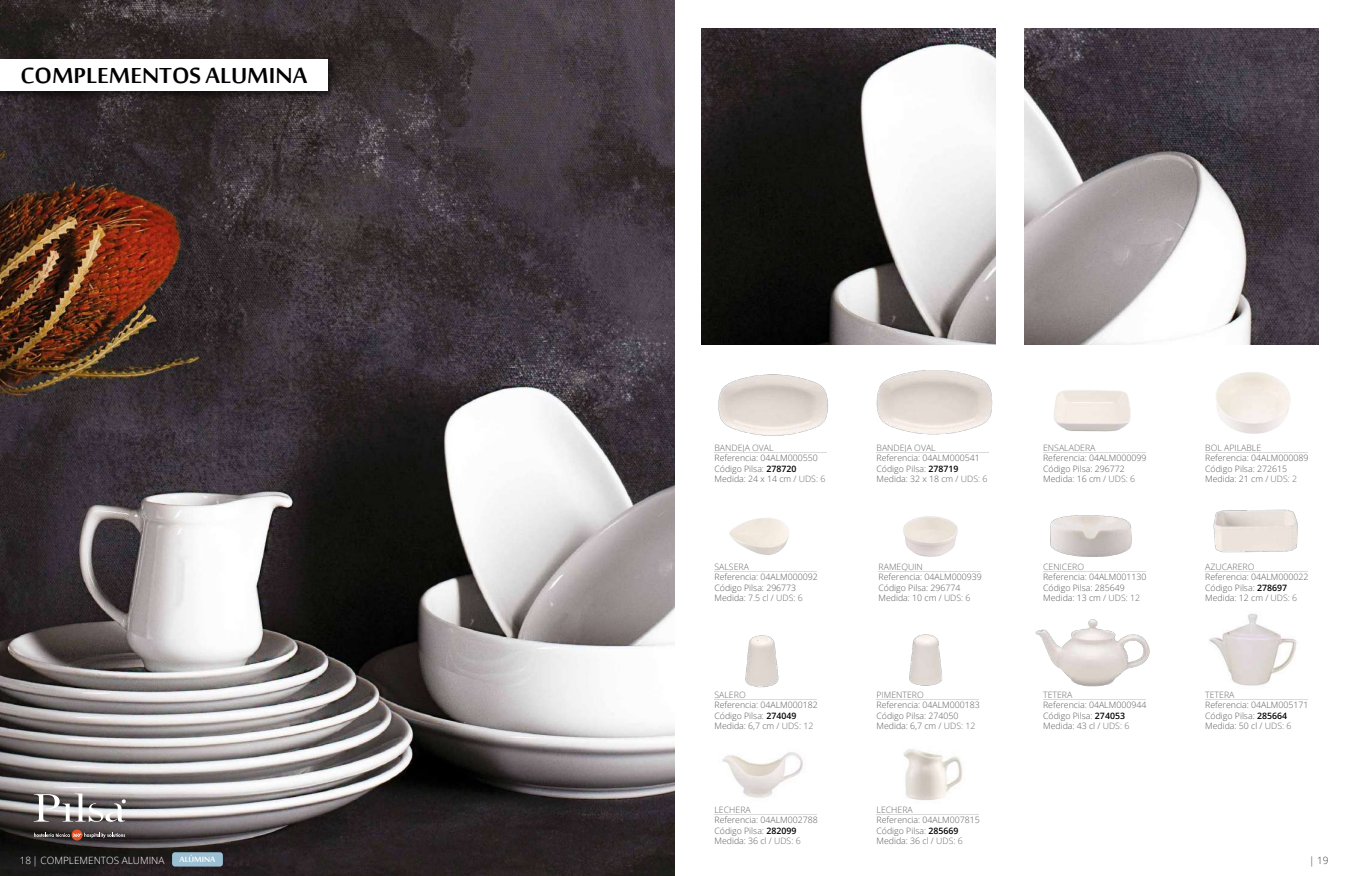
<style>
.page{position:relative;width:1347px;height:876px;background:#fff}
.page>*{position:absolute;margin:0;border:0;box-sizing:border-box;transform-origin:0 0}
.t1{font:700 30px "Sakkal Majalla";color:#000}
.t2{font:700 10.5px "Sakkal Majalla";color:#fff}
.t3{font:10px "Open Sans";color:#fff}
.t4{font:10px "Open Sans";color:#3c3c3b}
.t5{font:8.75px/10.5px "Open Sans";color:#5a5958}
.t6{font:8.75px "Open Sans";color:#6b6b6a}
.s1{color:#000}
.s2{color:#6b6b6a}
</style>
<div class="page">
<img style="left:0;top:0;width:674px;height:875px">
<div style="left:0;top:55px;width:338px;height:46px;background:#000;opacity:.63"></div>
<div style="left:0;top:59px;width:327px;height:32px;background:#fff"></div>
<svg style="left:34px;top:793px;width:92px;height:28px"></svg>
<svg style="left:34px;top:829px;width:91px;height:11px"></svg>
<div style="left:172px;top:851px;width:51px;height:15px;background:#9cc0d3;border-radius:3px"></div>
<img style="left:722px;top:752px;width:81px;height:46px">
<img style="left:876px;top:749px;width:103px;height:66px">
<img style="left:1209px;top:613px;width:88px;height:73px">
<img style="left:702px;top:28px;width:616px;height:316px">
<div style="left:996px;top:0;width:27px;height:379px;background:#fff"></div>
<hr style="left:714px;top:452px;width:112px;height:1px;background:#dadada">
<hr style="left:876px;top:452px;width:112px;height:1px;background:#dadada">
<hr style="left:714px;top:571px;width:103px;height:1px;background:#dadada">
<hr style="left:876px;top:698px;width:103px;height:1px;background:#dadada">
<hr style="left:1205px;top:571px;width:102px;height:1px;background:#dadada">
<hr style="left:1043px;top:698px;width:102px;height:1px;background:#dadada">
<hr style="left:714px;top:813px;width:103px;height:1px;background:#dadada">
<hr style="left:1205px;top:698px;width:102px;height:1px;background:#dadada">
<hr style="left:876px;top:813px;width:103px;height:1px;background:#dadada">
<hr style="left:1043px;top:571px;width:102px;height:1px;background:#dadada">
<hr style="left:714px;top:698px;width:103px;height:1px;background:#dadada">
<hr style="left:1043px;top:452px;width:102px;height:1px;background:#dadada">
<hr style="left:1205px;top:452px;width:102px;height:1px;background:#dadada">
<img style="left:718px;top:374px;width:110px;height:62px">
<img style="left:876px;top:370px;width:117px;height:65px">
<img style="left:1054px;top:390px;width:77px;height:42px">
<img style="left:729px;top:518px;width:60px;height:37px">
<img style="left:878px;top:516px;width:103px;height:56px">
<img style="left:1213px;top:509px;width:85px;height:44px">
<img style="left:1050px;top:515px;width:82px;height:42px">
<img style="left:745px;top:635px;width:34px;height:53px">
<img style="left:909px;top:634px;width:33px;height:52px">
<img style="left:1035px;top:619px;width:115px;height:68px">
<img style="left:1216px;top:344px;width:103px;height:90px">
<h1 class="t1" style="left:20px;top:59px;width:288px">COMPLEMENTOS ALUMINA</h1>
<p class="t3" style="left:20px;top:852px;width:146px">18 | COMPLEMENTOS ALUMINA</p>
<p class="t2" style="left:180px;top:853px;width:37px">ALÚMINA</p>
<p class="t6" style="left:714px;top:441px;width:61px">BANDEJA OVAL</p>
<p class="t5" style="left:714px;top:452px;width:112px">Referencia: 04ALM000550<br>Código Pilsa: <span class="s1">278720<br></span>Medida: 24 x 14 cm / <span class="s2">UDS: 6</span></p>
<p class="t6" style="left:876px;top:441px;width:61px">BANDEJA OVAL</p>
<p class="t5" style="left:876px;top:452px;width:112px">Referencia: 04ALM000541<br>Código Pilsa: <span class="s1">278719<br></span>Medida: 32 x 18 cm / <span class="s2">UDS: 6</span></p>
<p class="t6" style="left:1043px;top:441px;width:54px">ENSALADERA</p>
<p class="t5" style="left:1043px;top:452px;width:105px">Referencia: 04ALM000099<br>Código Pilsa: 296772<br>Medida: 16 cm / <span class="s2">UDS: 6</span></p>
<p class="t6" style="left:1205px;top:441px;width:58px">BOL APILABLE</p>
<p class="t5" style="left:1205px;top:452px;width:105px">Referencia: 04ALM000089<br>Código Pilsa: 272615<br>Medida: 21 cm / <span class="s2">UDS: 2</span></p>
<p class="t6" style="left:714px;top:560px;width:36px">SALSERA</p>
<p class="t5" style="left:714px;top:571px;width:105px">Referencia: 04ALM000092<br>Código Pilsa: 296773<br>Medida: 7.5 cl / <span class="s2">UDS: 6</span></p>
<p class="t6" style="left:878px;top:560px;width:46px">RAMEQUIN</p>
<p class="t5" style="left:878px;top:571px;width:105px">Referencia: 04ALM000939<br>Código Pilsa: 296774<br>Medida: 10 cm / <span class="s2">UDS: 6</span></p>
<p class="t6" style="left:1043px;top:560px;width:42px">CENICERO</p>
<p class="t5" style="left:1043px;top:571px;width:105px">Referencia: 04ALM001130<br>Código Pilsa: 285649<br>Medida: 13 cm / <span class="s2">UDS: 12</span></p>
<p class="t6" style="left:1205px;top:560px;width:51px">AZUCARERO</p>
<p class="t5" style="left:1205px;top:571px;width:105px">Referencia: 04ALM000022<br>Código Pilsa: <span class="s1">278697<br></span>Medida: 12 cm / <span class="s2">UDS: 6</span></p>
<p class="t6" style="left:714px;top:688px;width:33px">SALERO</p>
<p class="t5" style="left:714px;top:699px;width:105px">Referencia: 04ALM000182<br>Código Pilsa: <span class="s1">274049<br></span>Medida: 6,7 cm / <span class="s2">UDS: 12</span></p>
<p class="t6" style="left:876px;top:688px;width:49px">PIMENTERO</p>
<p class="t5" style="left:876px;top:699px;width:105px">Referencia: 04ALM000183<br>Código Pilsa: 274050<br>Medida: 6,7 cm / <span class="s2">UDS: 12</span></p>
<p class="t6" style="left:1043px;top:688px;width:31px">TETERA</p>
<p class="t5" style="left:1043px;top:699px;width:105px">Referencia: 04ALM000944<br>Código Pilsa: <span class="s1">274053<br></span>Medida: 43 cl / <span class="s2">UDS: 6</span></p>
<p class="t6" style="left:1205px;top:688px;width:31px">TETERA</p>
<p class="t5" style="left:1205px;top:699px;width:105px">Referencia: 04ALM005171<br>Código Pilsa: <span class="s1">285664<br></span>Medida: 50 cl / <span class="s2">UDS: 6</span></p>
<p class="t6" style="left:714px;top:803px;width:38px">LECHERA</p>
<p class="t5" style="left:714px;top:814px;width:105px">Referencia: 04ALM002788<br>Código Pilsa: <span class="s1">282099<br></span>Medida: 36 cl / <span class="s2">UDS: 6</span></p>
<p class="t6" style="left:876px;top:803px;width:38px">LECHERA</p>
<p class="t5" style="left:876px;top:814px;width:105px">Referencia: 04ALM007815<br>Código Pilsa: <span class="s1">285669<br></span>Medida: 36 cl / <span class="s2">UDS: 6</span></p>
<p class="t4" style="left:1309px;top:852px;width:21px">| 19</p>
</div>
